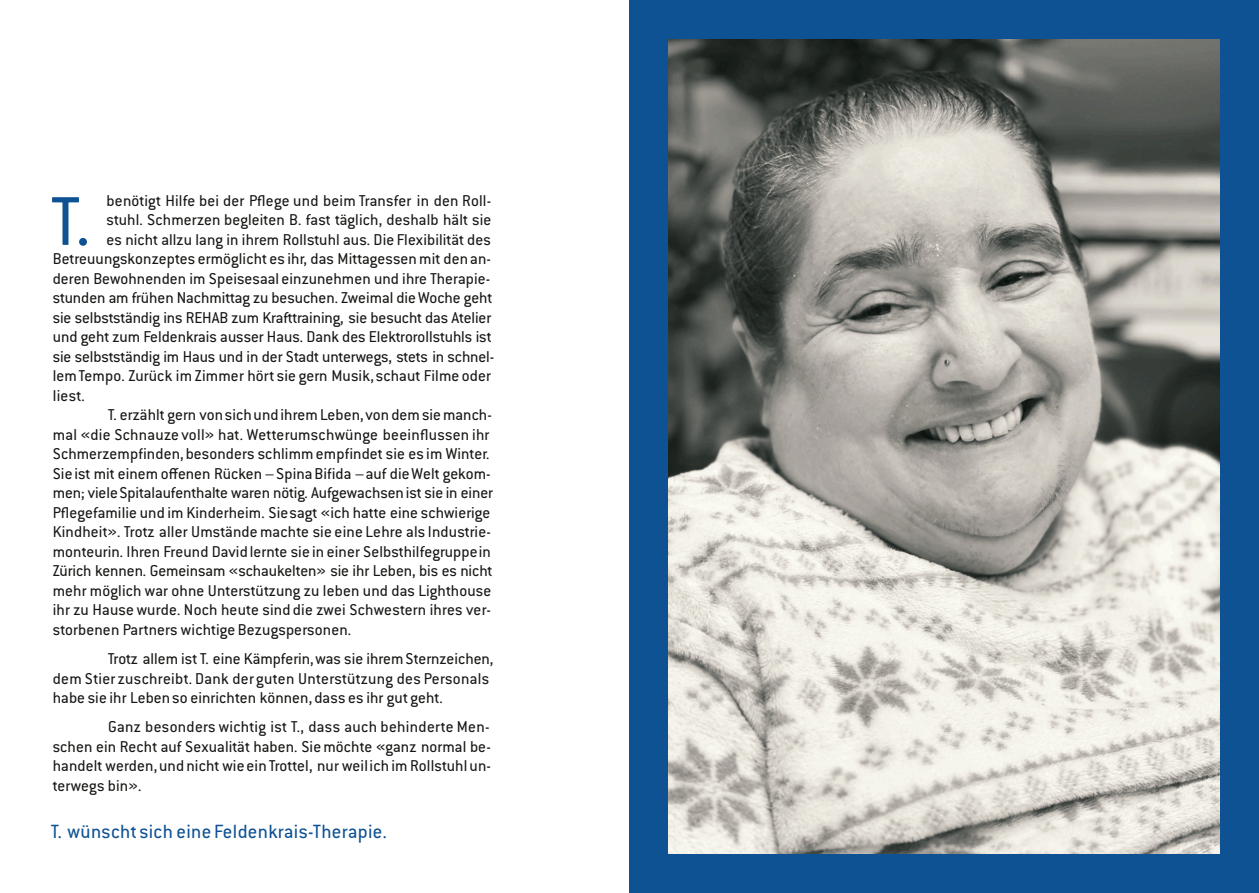
<style>
.page{position:relative;width:1259px;height:893px;background:#fff}
.page>*{position:absolute;margin:0;border:0;box-sizing:border-box;transform-origin:0 0}
.t1{font:75.75px "Conduit ITC";color:#0e5293}
.t2{font:21px "Conduit ITC";letter-spacing:.02em;color:#0e5293}
.t3{font:17.25px "Conduit ITC";letter-spacing:.005em;color:#181715}
</style>
<div class="page">
<img style="left:668px;top:38px;width:552px;height:817px">
<div style="left:629px;top:0;width:630px;height:38px;background:#0e5293"></div>
<div style="left:629px;top:855px;width:630px;height:38px;background:#0e5293"></div>
<div style="left:1220px;top:0;width:39px;height:893px;background:#0e5293"></div>
<div style="left:629px;top:0;width:39px;height:893px;background:#0e5293"></div>
<p class="t1" style="left:52px;top:197px;width:40px">T.</p>
<p class="t3" style="left:107px;top:195px;width:386px">benötigt Hilfe bei der Pflege und beim Transfer in den Roll-</p>
<p class="t3" style="left:107px;top:214px;width:386px">stuhl. Schmerzen begleiten B. fast täglich, deshalb hält sie</p>
<p class="t3" style="left:107px;top:234px;width:386px">es nicht allzu lang in ihrem Rollstuhl aus. Die Flexibilität des</p>
<p class="t3" style="left:53px;top:253px;width:440px">Betreuungskonzeptes ermöglicht es ihr, das Mittagessen mit den an-</p>
<p class="t3" style="left:53px;top:273px;width:439px">deren Bewohnenden im Speisesaal einzunehmen und ihre Therapie-</p>
<p class="t3" style="left:53px;top:292px;width:441px">stunden am frühen Nachmittag zu besuchen. Zweimal die Woche geht</p>
<p class="t3" style="left:53px;top:312px;width:440px">sie selbstständig ins REHAB zum Krafttraining, sie besucht das Atelier</p>
<p class="t3" style="left:53px;top:331px;width:440px">und geht zum Feldenkrais ausser Haus. Dank des Elektrorollstuhls ist</p>
<p class="t3" style="left:53px;top:351px;width:443px">sie selbstständig im Haus und in der Stadt unterwegs, stets in schnel-</p>
<p class="t3" style="left:53px;top:370px;width:439px">lem Tempo. Zurück im Zimmer hört sie gern Musik, schaut Filme oder</p>
<p class="t3" style="left:53px;top:390px;width:34px">liest.</p>
<p class="t3" style="left:108px;top:409px;width:385px">T. erzählt gern von sich und ihrem Leben, von dem sie manch-</p>
<p class="t3" style="left:53px;top:429px;width:438px">mal «die Schnauze voll» hat. Wetterumschwünge beeinflussen ihr</p>
<p class="t3" style="left:53px;top:448px;width:438px">Schmerzempfinden, besonders schlimm empfindet sie es im Winter.</p>
<p class="t3" style="left:53px;top:468px;width:439px">Sie ist mit einem offenen Rücken – Spina Bifida – auf die Welt gekom-</p>
<p class="t3" style="left:53px;top:487px;width:442px">men; viele Spitalaufenthalte waren nötig. Aufgewachsen ist sie in einer</p>
<p class="t3" style="left:53px;top:507px;width:439px">Pflegefamilie und im Kinderheim. Sie sagt «ich hatte eine schwierige</p>
<p class="t3" style="left:53px;top:526px;width:440px">Kindheit». Trotz aller Umstände machte sie eine Lehre als Industrie-</p>
<p class="t3" style="left:53px;top:546px;width:439px">monteurin. Ihren Freund David lernte sie in einer Selbsthilfegruppe in</p>
<p class="t3" style="left:53px;top:565px;width:441px">Zürich kennen. Gemeinsam «schaukelten» sie ihr Leben, bis es nicht</p>
<p class="t3" style="left:53px;top:585px;width:440px">mehr möglich war ohne Unterstützung zu leben und das Lighthouse</p>
<p class="t3" style="left:53px;top:604px;width:440px">ihr zu Hause wurde. Noch heute sind die zwei Schwestern ihres ver-</p>
<p class="t3" style="left:53px;top:624px;width:300px">storbenen Partners wichtige Bezugspersonen.</p>
<p class="t3" style="left:108px;top:653px;width:387px">Trotz allem ist T. eine Kämpferin, was sie ihrem Sternzeichen,</p>
<p class="t3" style="left:53px;top:673px;width:438px">dem Stier zuschreibt. Dank der guten Unterstützung des Personals</p>
<p class="t3" style="left:53px;top:692px;width:391px">habe sie ihr Leben so einrichten können, dass es ihr gut geht.</p>
<p class="t3" style="left:108px;top:721px;width:383px">Ganz besonders wichtig ist T., dass auch behinderte Men-</p>
<p class="t3" style="left:53px;top:741px;width:439px">schen ein Recht auf Sexualität haben. Sie möchte «ganz normal be-</p>
<p class="t3" style="left:53px;top:760px;width:440px">handelt werden, und nicht wie ein Trottel, nur weil ich im Rollstuhl un-</p>
<p class="t3" style="left:53px;top:780px;width:90px">terwegs bin».</p>
<p class="t2" style="left:51px;top:824px;width:337px">T. wünscht sich eine Feldenkrais-Therapie.</p>
</div>
